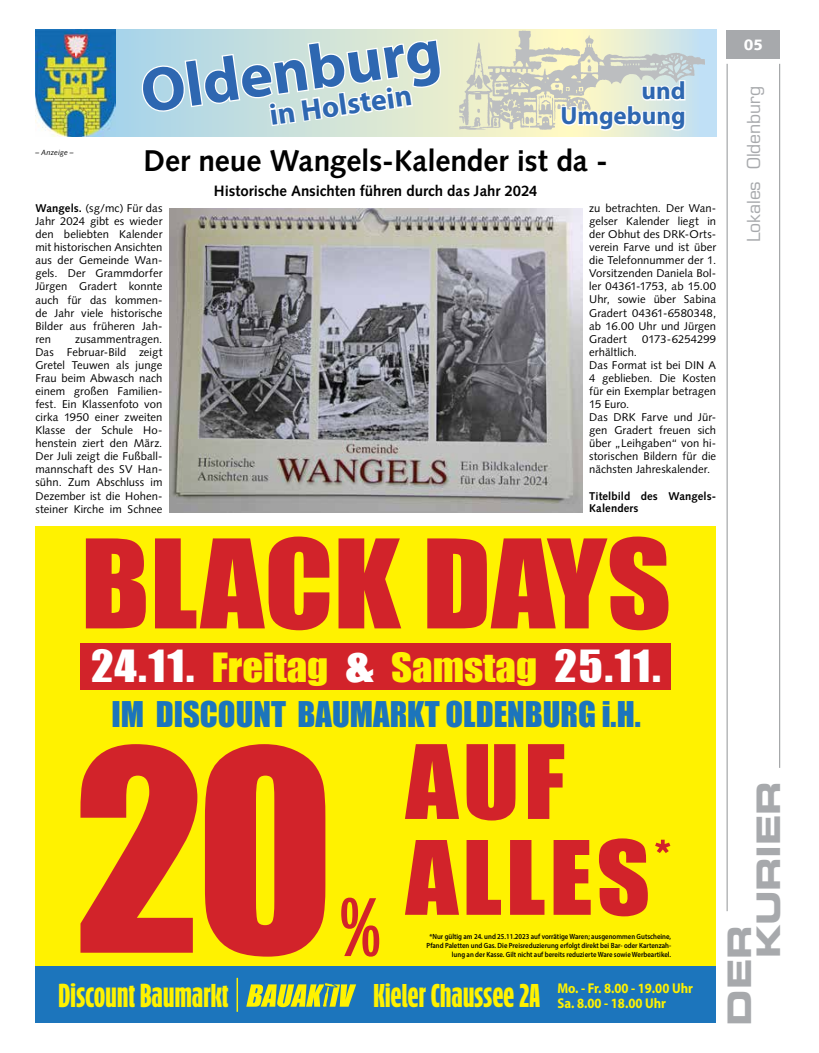
<style>
.page{position:relative;width:819px;height:1053px;background:#fff}
.page>*{position:absolute;margin:0;border:0;box-sizing:border-box;transform-origin:0 0}
.t1{font:113.75px "Impact";color:#d2232a;scale:1.1 1}
.t2{font:94.62px/95.8px "Impact";letter-spacing:.04em;color:#d2232a;scale:1.1 1}
.t3{font:700 62.5px "Myriad Pro";color:#2e67b1}
.t4{font:44.75px "Impact";color:#fff;scale:1.1 1}
.t5{font:37px "Impact";color:#fff200;scale:1.1 1}
.t6{font:800 33px "Bufalino";letter-spacing:.01em;color:#fff200}
.t7{font:800 32.88px "Bufalino";letter-spacing:.01em;color:#fff200}
.t8{font:32.5px "Impact";color:#1c75bc}
.t9{font:32.5px/28.9px "Eurostile LT Std Bold Ex 2";letter-spacing:-.01em;color:#a7a9ac}
.t10{font:700 30px "Syntax LT Std";letter-spacing:-.005em;color:#000}
.t11{font:700 30px "Myriad Pro";color:#2e67b1}
.t12{font:700 25px/25px "Myriad Pro";color:#2e67b1;text-align:right}
.t13{font:17.5px "Eurostile LT Std";letter-spacing:-.005em;color:#a7a9ac}
.t14{font:700 15px "Syntax LT Std";letter-spacing:-.005em;color:#000}
.t15{font:900 15px "Syntax LT Std";color:#fff}
.t16{font:700 14.12px/14.5px "Myriad Pro";color:#fff200;scale:.9 1}
.t17{font:11.25px/13px "Syntax";letter-spacing:.005em;color:#000;text-align:justify}
.t18{font:700 11.25px/12.5px "Syntax LT Std";letter-spacing:.01em;color:#000}
.t19{font:600 7.5px/9px "Myriad Pro";color:#000;text-align:right;scale:.9 1}
.t20{font:italic 7.5px "Syntax LT Std";letter-spacing:.015em;color:#000}
.s1{font-weight:700}
.s2{font-size:40.62px;color:#fff}
</style>
<div class="page">
<hr style="left:726px;top:64px;width:1px;height:847px;background:#939598">
<hr style="left:779px;top:64px;width:1px;height:703px;background:#939598">
<div style="left:726px;top:30px;width:54px;height:29px;background:#a7a9ac"></div>
<div style="left:35px;top:526px;width:681px;height:496px;background:#fff200"></div>
<div style="left:80px;top:643px;width:591px;height:46px;background:#d2232a"></div>
<div style="left:35px;top:966px;width:681px;height:56px;background:#1c75bc"></div>
<svg style="left:80px;top:744px;width:245px;height:212px;fill:#d2232a"></svg>
<svg style="left:341px;top:897px;width:38px;height:59px"></svg>
<svg style="left:246px;top:982px;width:110px;height:25px"></svg>
<hr style="left:236px;top:977px;width:2px;height:34px;background:#fff200">
<svg style="left:115px;top:30px;width:601px;height:106px;background:#c4dede"></svg>
<img style="left:35px;top:30px;width:80px;height:106px">
<svg style="left:141px;top:38px;width:302px;height:90px"></svg>
<img style="left:459px;top:30px;width:245px;height:102px">
<svg style="left:559px;top:65px;width:128px;height:71px"></svg>
<img style="left:169px;top:209px;width:413px;height:303px">
<p class="t3" style="left:136px;top:57px;width:304px;rotate:-8deg">Oldenburg</p>
<p class="t11" style="left:267px;top:98px;width:145px;rotate:-8deg">in Holstein</p>
<p class="t12" style="left:560px;top:79px;width:127px">und<br>Umgebung</p>
<p class="t10" style="left:144px;top:144px;width:466px">Der neue Wangels-Kalender ist da -</p>
<p class="t14" style="left:214px;top:182px;width:325px">Historische Ansichten führen durch das Jahr 2024</p>
<p class="t17" style="left:35px;top:202px;width:128px"><span class="s1">Wangels.</span> (sg/mc) Für das Jahr 2024 gibt es wieder den beliebten Kalender mit historischen Ansichten aus der Gemeinde Wan&shy;gels. Der Grammdorfer Jürgen Gradert konnte auch für das kommen&shy;de Jahr viele historische Bilder aus früheren Jah&shy;ren</p>
<p class="t20" style="left:35px;top:147px;width:40px">– Anzeige –</p>
<p class="t17" style="left:589px;top:202px;width:128px">zu betrachten. Der Wan&shy;gelser Kalender liegt in der Obhut des DRK-Orts&shy;verein Farve und ist über die Telefonnummer der 1.<br>Vorsitzenden Daniela Bol&shy;ler 04361-1753, ab 15.00<br>Uhr, sowie über Sabina Gradert 04361-6580348, ab 16.00 Uhr und Jürgen Gradert</p>
<p class="t17" style="left:642px;top:332px;width:76px">0173-6254299</p>
<p class="t17" style="left:589px;top:345px;width:128px;text-align:left">erhältlich.<br>Das Format ist bei DIN A<br>4 geblieben. Die Kosten für ein Exemplar betragen<br>15 Euro.<br>Das DRK Farve und Jür&shy;gen Gradert freuen sich über „Leihgaben“ von hi&shy;storischen Bildern für die nächsten Jahreskalender.</p>
<p class="t18" style="left:589px;top:489px;width:128px">Titelbild des Wangels-<br>Kalenders</p>
<p class="t17" style="left:35px;top:332px;width:128px;text-indent:40px">zusammentragen.<br>Das Februar-Bild zeigt Gretel Teuwen als junge Frau beim Abwasch nach einem großen Familien&shy;fest. Ein Klassenfoto von cirka 1950 einer zweiten Klasse der Schule Ho&shy;henstein ziert den März.<br>Der Juli zeigt die Fußball&shy;mannschaft des SV Han&shy;sühn. Zum Abschluss im Dezember ist die Hohen&shy;steiner Kirche im Schnee</p>
<p class="t1" style="left:81px;top:495px;width:538px">BLACK DAYS</p>
<p class="t5" style="left:91px;top:638px;width:217px"><span class="s2">24.11.</span> Freitag</p>
<p class="t4" style="left:345px;top:629px;width:27px">&amp;</p>
<p class="t5" style="left:391px;top:638px;width:246px">Samstag <span class="s2">25.11.</span></p>
<p class="t8" style="left:111px;top:688px;width:530px">IM DISCOUNT BAUMARKT OLDENBURG i.H.</p>
<p class="t2" style="left:405px;top:731px;width:243px">AUF<br>ALLES<sup>*</sup></p>
<p class="t19" style="left:426px;top:931px;width:273px">*Nur gültig am 24. und 25.11.2023 auf vorrätige Waren; ausgenommen Gutscheine,<br>Pfand Paletten und Gas. Die Preisreduzierung erfolgt direkt bei Bar- oder Kartenzah&shy;lung an der Kasse. Gilt nicht auf bereits reduzierte Ware sowie Werbeartikel.</p>
<p class="t6" style="left:59px;top:981px;width:171px">Discount Baumarkt</p>
<p class="t7" style="left:373px;top:981px;width:168px">Kieler Chaussee 2A</p>
<p class="t16" style="left:557px;top:980px;width:152px">Mo. - Fr. 8.00 - 19.00 Uhr<br>Sa. 8.00 - 18.00 Uhr</p>
<p class="t15" style="left:743px;top:36px;width:21px">05</p>
<p class="t13" style="left:743px;top:242px;width:158px;rotate:-90deg">Lokales Oldenburg</p>
<p class="t9" style="left:724px;top:958px;width:179px;text-indent:-67px;rotate:-90deg">DER<br>KURIER</p>
</div>
